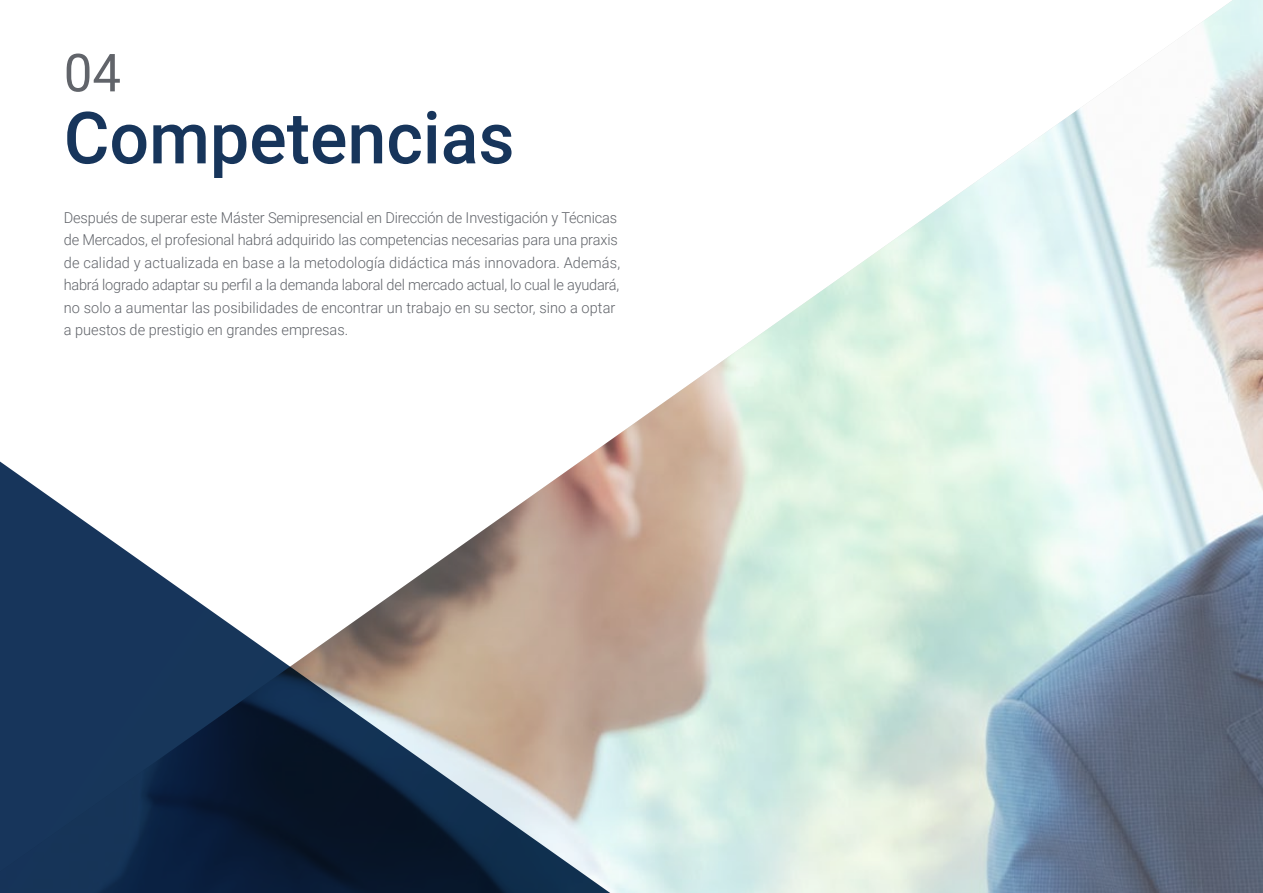
<style>
.page{position:relative;width:1263px;height:893px;background:#fff}
.page>*{position:absolute;margin:0;border:0;box-sizing:border-box;transform-origin:0 0}
.t1{font:500 72px "Roboto";color:#17355b}
.t2{font:52.5px "Roboto";color:#61646a}
.t3{font:300 15px/22.5px "Roboto";letter-spacing:-.01em;color:#61646a}
</style>
<div class="page">
<img style="left:602px;top:0;width:661px;height:893px">
<svg style="left:0;top:446px;width:640px;height:447px"></svg>
<h2 class="t2" style="left:64px;top:36px;width:59px">04</h2>
<h1 class="t1" style="left:64px;top:87px;width:452px">Competencias</h1>
<p class="t3" style="left:64px;top:206px;width:558px">Después de superar este Máster Semipresencial en Dirección de Investigación y Técnicas de Mercados, el profesional habrá adquirido las competencias necesarias para una praxis de calidad y actualizada en base a la metodología didáctica más innovadora. Además, habrá logrado adaptar su perfil a la demanda laboral del mercado actual, lo cual le ayudará, no solo a aumentar las posibilidades de encontrar un trabajo en su sector, sino a optar a puestos de prestigio en grandes empresas.</p>
</div>
